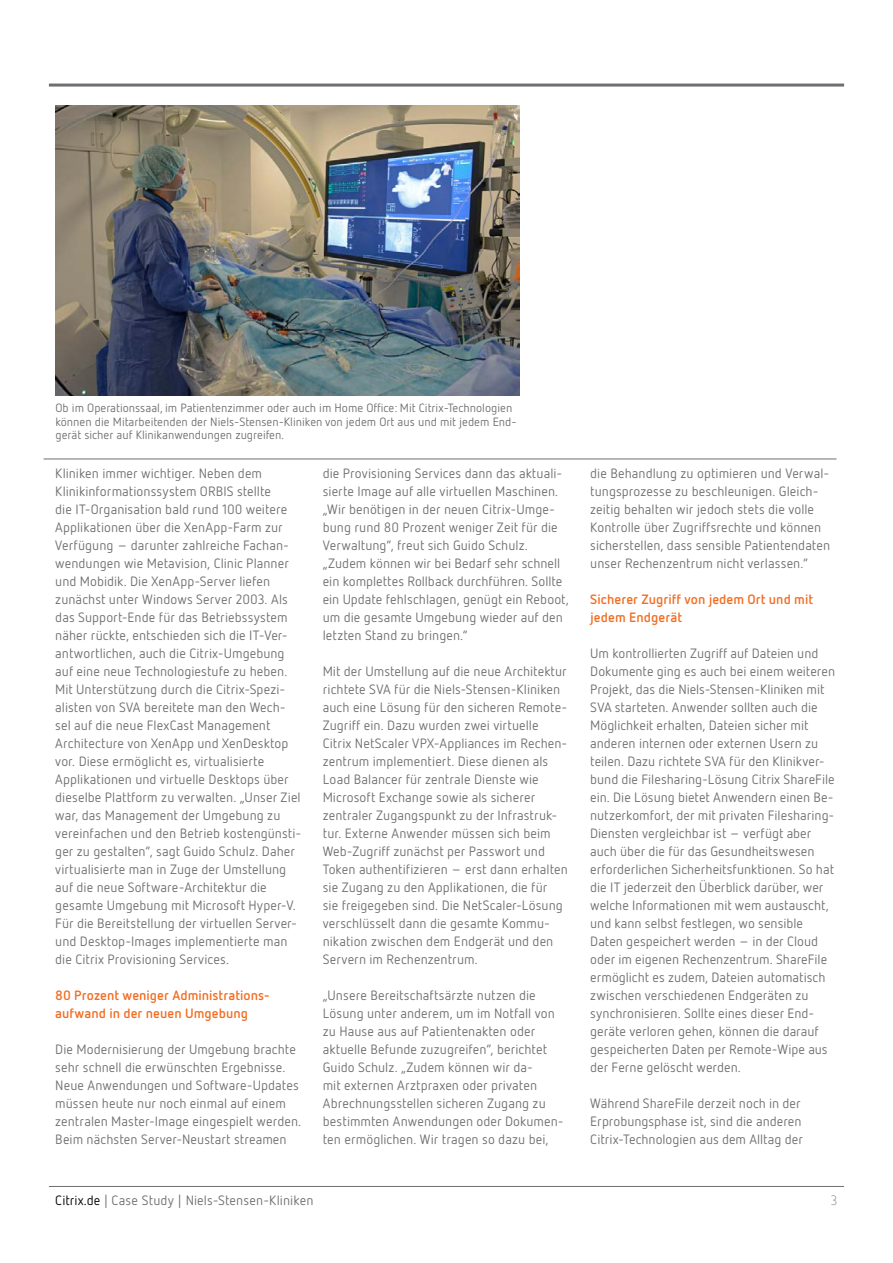
<style>
.page{position:relative;width:893px;height:1263px;background:#fff}
.page>*{position:absolute;margin:0;border:0;box-sizing:border-box;transform-origin:0 0}
.t1{font:13.5px/18px "Netto OT";color:#6d6e71}
.t2{font:700 13.5px/18px "Netto OT";letter-spacing:.005em;color:#f36c21}
.t3{font:300 13.5px "Netto OT";color:#6d6e71}
.t4{font:12px/13.5px "Netto OT";color:#6d6e71}
.s1{color:#000}
</style>
<div class="page">
<hr style="left:49px;top:84px;width:795px;height:3px;background:#6d6e71">
<hr style="left:49px;top:1186px;width:795px;height:1px;background:#6d6e71">
<hr style="left:44px;top:459px;width:792px;height:1px;background:#6d6e71">
<img style="left:56px;top:105px;width:463px;height:291px">
<p class="t4" style="left:56px;top:401px;width:463px">Ob im Operationssaal, im Patientenzimmer oder auch im Home Office: Mit Citrix-Technologien können die Mitarbeitenden der Niels-Stensen-Kliniken von jedem Ort aus und mit jedem End&shy;gerät sicher auf Klinikanwendungen zugreifen.</p>
<p class="t1" style="left:55px;top:464px;width:248px">Kliniken immer wichtiger. Neben dem Klinikinformationssystem ORBIS stellte<br>die IT-Organisation bald rund 100 weitere Applikationen über die XenApp-Farm zur Verfügung – darunter zahlreiche Fachan&shy;wendungen wie Metavision, Clinic Planner und Mobidik. Die XenApp-Server liefen zunächst unter Windows Server 2003. Als das Support-Ende für das Betriebssystem näher rückte, entschieden sich die IT-Ver&shy;antwortlichen, auch die Citrix-Umgebung auf eine neue Technologiestufe zu heben.<br>Mit Unterstützung durch die Citrix-Spezi&shy;alisten von SVA bereitete man den Wech&shy;sel auf die neue FlexCast Management Architecture von XenApp und XenDesktop vor. Diese ermöglicht es, virtualisierte Applikationen und virtuelle Desktops über dieselbe Plattform zu verwalten. „Unser Ziel war, das Management der Umgebung zu vereinfachen und den Betrieb kostengünsti&shy;ger zu gestalten“, sagt Guido Schulz. Daher virtualisierte man in Zuge der Umstellung auf die neue Software-Architektur die gesamte Umgebung mit Microsoft Hyper-V.<br>Für die Bereitstellung der virtuellen Server&shy;und Desktop-Images implementierte man die Citrix Provisioning Services.</p>
<p class="t2" style="left:55px;top:986px;width:216px">80 Prozent weniger Administrations&shy;aufwand in der neuen Umgebung</p>
<p class="t1" style="left:55px;top:1040px;width:248px">Die Modernisierung der Umgebung brachte sehr schnell die erwünschten Ergebnisse.<br>Neue Anwendungen und Software-Updates müssen heute nur noch einmal auf einem zentralen Master-Image eingespielt werden.<br>Beim nächsten Server-Neustart streamen</p>
<p class="t1" style="left:323px;top:464px;width:248px">die Provisioning Services dann das aktuali&shy;sierte Image auf alle virtuellen Maschinen. „Wir benötigen in der neuen Citrix-Umge&shy;bung rund 80 Prozent weniger Zeit für die Verwaltung“, freut sich Guido Schulz. „Zudem können wir bei Bedarf sehr schnell ein komplettes Rollback durchführen. Sollte ein Update fehlschlagen, genügt ein Reboot, um die gesamte Umgebung wieder auf den letzten Stand zu bringen.“</p>
<p class="t1" style="left:323px;top:662px;width:247px">Mit der Umstellung auf die neue Architektur richtete SVA für die Niels-Stensen-Kliniken auch eine Lösung für den sicheren Remote-Zugriff ein. Dazu wurden zwei virtuelle Citrix NetScaler VPX-Appliances im Rechen&shy;zentrum implementiert. Diese dienen als Load Balancer für zentrale Dienste wie Microsoft Exchange sowie als sicherer zentraler Zugangspunkt zu der Infrastruk&shy;tur. Externe Anwender müssen sich beim Web-Zugriff zunächst per Passwort und Token authentifizieren – erst dann erhalten sie Zugang zu den Applikationen, die für<br>sie freigegeben sind. Die NetScaler-Lösung verschlüsselt dann die gesamte Kommu&shy;nikation zwischen dem Endgerät und den Servern im Rechenzentrum.</p>
<p class="t1" style="left:323px;top:986px;width:243px">„Unsere Bereitschaftsärzte nutzen die Lösung unter anderem, um im Notfall von zu Hause aus auf Patientenakten oder aktuelle Befunde zuzugreifen“, berichtet Guido Schulz. „Zudem können wir da-<br>mit externen Arztpraxen oder privaten Abrechnungsstellen sicheren Zugang zu bestimmten Anwendungen oder Dokumen&shy;ten ermöglichen. Wir tragen so dazu bei,</p>
<p class="t1" style="left:590px;top:464px;width:241px">die Behandlung zu optimieren und Verwal&shy;tungsprozesse zu beschleunigen. Gleich&shy;zeitig behalten wir jedoch stets die volle Kontrolle über Zugriffsrechte und können sicherstellen, dass sensible Patientendaten unser Rechenzentrum nicht verlassen.“</p>
<p class="t2" style="left:590px;top:590px;width:224px">Sicherer Zugriff von jedem Ort und mit jedem Endgerät</p>
<p class="t1" style="left:590px;top:644px;width:246px">Um kontrollierten Zugriff auf Dateien und Dokumente ging es auch bei einem weiteren Projekt, das die Niels-Stensen-Kliniken mit SVA starteten. Anwender sollten auch die Möglichkeit erhalten, Dateien sicher mit anderen internen oder externen Usern zu teilen. Dazu richtete SVA für den Klinikver&shy;bund die Filesharing-Lösung Citrix ShareFile ein. Die Lösung bietet Anwendern einen Be&shy;nutzerkomfort, der mit privaten Filesharing-Diensten vergleichbar ist – verfügt aber auch über die für das Gesundheitswesen erforderlichen Sicherheitsfunktionen. So hat die IT jederzeit den Überblick darüber, wer welche Informationen mit wem austauscht, und kann selbst festlegen, wo sensible Daten gespeichert werden – in der Cloud oder im eigenen Rechenzentrum. ShareFile ermöglicht es zudem, Dateien automatisch zwischen verschiedenen Endgeräten zu synchronisieren. Sollte eines dieser End&shy;geräte verloren gehen, können die darauf gespeicherten Daten per Remote-Wipe aus der Ferne gelöscht werden.</p>
<p class="t1" style="left:590px;top:1094px;width:214px">Während ShareFile derzeit noch in der<br>Erprobungsphase ist, sind die anderen<br>Citrix-Technologien aus dem Alltag der</p>
<p class="t1" style="left:55px;top:1190px;width:260px"><span class="s1">Citrix.de</span> | Case Study | Niels-Stensen-Kliniken</p>
<p class="t3" style="left:831px;top:1192px;width:8px">3</p>
</div>
